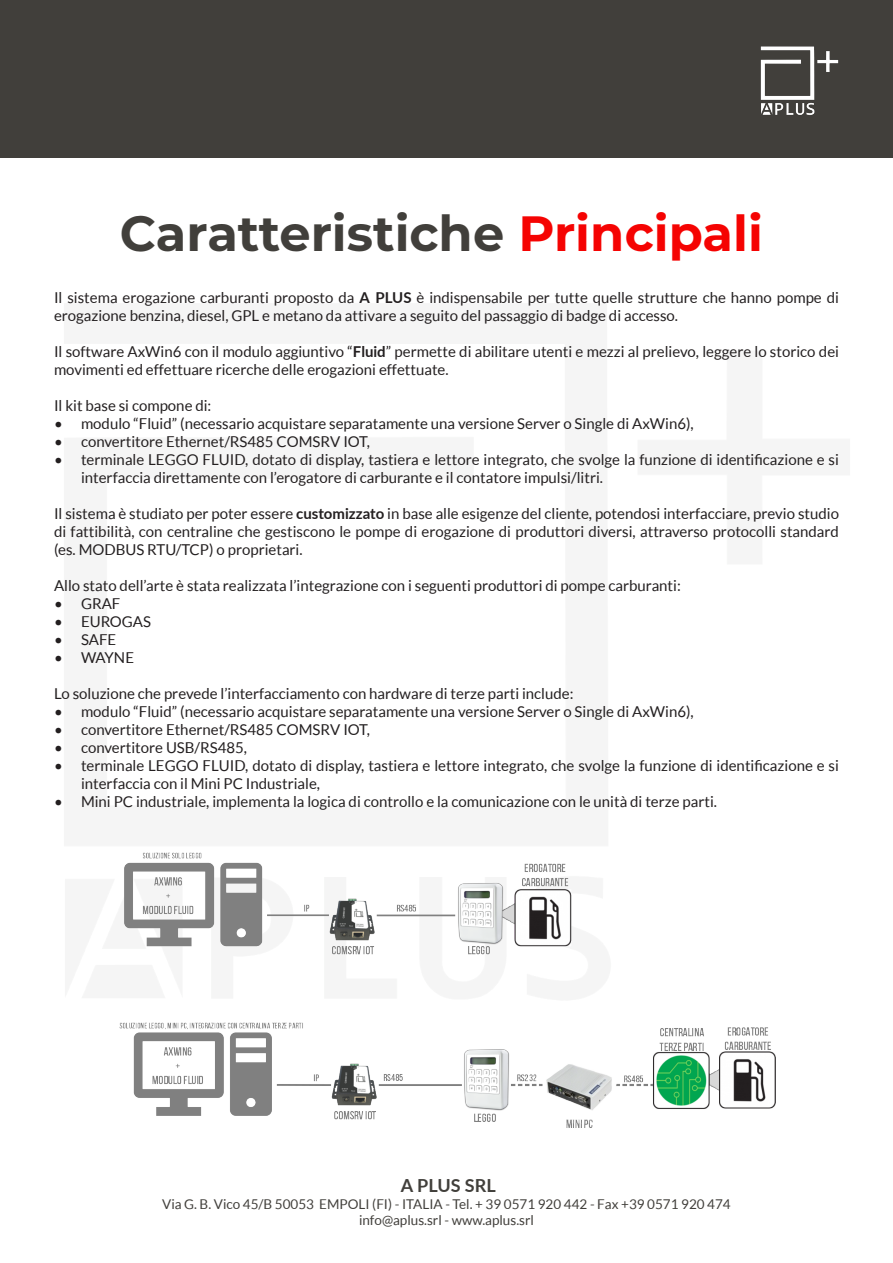
<style>
.page{position:relative;width:893px;height:1263px;background:#fff}
.page>*{position:absolute;margin:0;border:0;box-sizing:border-box;transform-origin:0 0}
.t1{font:700 49.5px "Montserrat";color:#413f3b}
.Body_3_Center{font:700 18px "Lato";color:#413f3b}
.t2{font:15px/18px "Lato";color:#231f20}
.Body_3_Center-2{font:13.5px "Lato";color:#413f3b}
.s1{color:#f50302}
.s2{font-weight:700}
</style>
<div class="page">
<div style="left:0;top:0;width:893px;height:157px;background:#413f3b"></div>
<img style="left:760px;top:46px;width:79px;height:69px">
<img style="left:119px;top:852px;width:657px;height:276px">
<p class="t1" style="left:120px;top:198px;width:645px">Caratteristiche <span class="s1">Principali</span></p>
<p class="t2" style="left:54px;top:288px;width:786px">Il sistema erogazione carburanti proposto da <span class="s2">A PLUS</span> è indispensabile per tutte quelle strutture che hanno pompe di erogazione benzina, diesel, GPL e metano da attivare a seguito del passaggio di badge di accesso.</p>
<p class="t2" style="left:54px;top:342px;width:786px">Il software AxWin6 con il modulo aggiuntivo “<span class="s2">Fluid</span>” permette di abilitare utenti e mezzi al prelievo, leggere lo storico dei movimenti ed effettuare ricerche delle erogazioni effettuate.</p>
<p class="t2" style="left:54px;top:396px;width:159px">Il kit base si compone di:</p>
<p class="t2" style="left:54px;top:414px;width:641px">• modulo “Fluid” (necessario acquistare separatamente una versione Server o Single di AxWin6),</p>
<p class="t2" style="left:54px;top:432px;width:317px">• convertitore Ethernet/RS485 COMSRV IOT,</p>
<p class="t2" style="left:81px;top:450px;width:759px;text-indent:-27px">• terminale LEGGO FLUID, dotato di display, tastiera e lettore integrato, che svolge la funzione di identificazione e si interfaccia direttamente con l’erogatore di carburante e il contatore impulsi/litri.</p>
<p class="t2" style="left:54px;top:504px;width:786px;text-align:justify">Il sistema è studiato per poter essere <span class="s2">customizzato</span> in base alle esigenze del cliente, potendosi interfacciare, previo studio di fattibilità, con centraline che gestiscono le pompe di erogazione di produttori diversi, attraverso protocolli standard (es. MODBUS RTU/TCP) o proprietari.</p>
<p class="t2" style="left:54px;top:576px;width:628px">Allo stato dell’arte è stata realizzata l’integrazione con i seguenti produttori di pompe carburanti:</p>
<p class="t2" style="left:54px;top:594px;width:68px">• GRAF</p>
<p class="t2" style="left:54px;top:612px;width:99px">• EUROGAS</p>
<p class="t2" style="left:54px;top:630px;width:64px">• SAFE</p>
<p class="t2" style="left:54px;top:648px;width:82px">• WAYNE</p>
<p class="t2" style="left:54px;top:684px;width:521px">Lo soluzione che prevede l’interfacciamento con hardware di terze parti include:</p>
<p class="t2" style="left:54px;top:702px;width:641px">• modulo “Fluid” (necessario acquistare separatamente una versione Server o Single di AxWin6),</p>
<p class="t2" style="left:54px;top:720px;width:317px">• convertitore Ethernet/RS485 COMSRV IOT,</p>
<p class="t2" style="left:54px;top:738px;width:195px">• convertitore USB/RS485,</p>
<p class="t2" style="left:81px;top:756px;width:759px;text-indent:-27px">• terminale LEGGO FLUID, dotato di display, tastiera e lettore integrato, che svolge la funzione di identificazione e si interfaccia con il Mini PC Industriale,</p>
<p class="t2" style="left:54px;top:792px;width:665px">• Mini PC industriale, implementa la logica di controllo e la comunicazione con le unità di terze parti.</p>
<p class="Body_3_Center" style="left:401px;top:1172px;width:96px">A PLUS SRL</p>
<p class="Body_3_Center-2" style="left:162px;top:1196px;width:570px">Via G. B. Vico 45/B 50053 EMPOLI (FI) - ITALIA - Tel. + 39 0571 920 442 - Fax +39 0571 920 474</p>
<p class="Body_3_Center-2" style="left:359px;top:1212px;width:176px">info@aplus.srl - www.aplus.srl</p>
</div>
